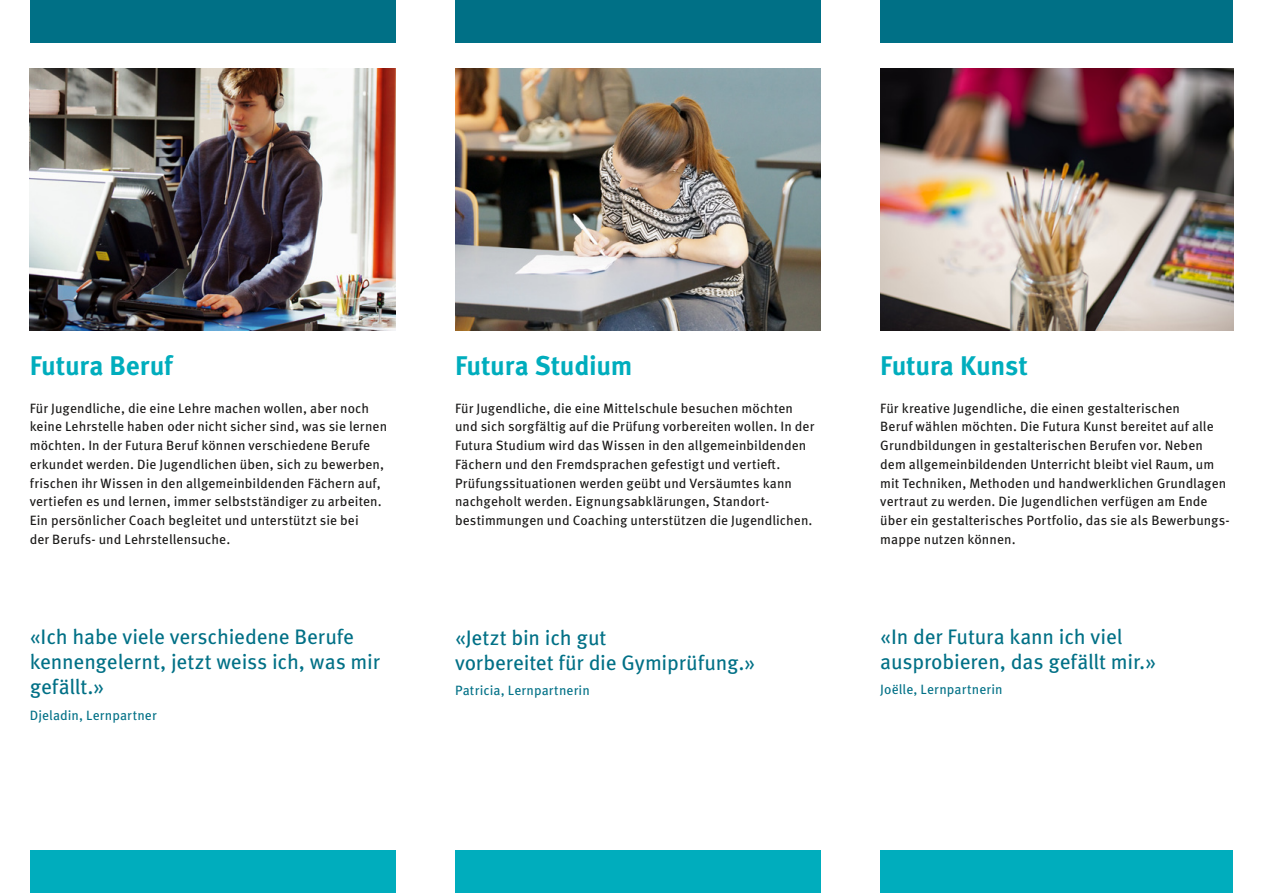
<style>
.page{position:relative;width:1263px;height:893px;background:#fff}
.page>*{position:absolute;margin:0;border:0;box-sizing:border-box;transform-origin:0 0}
.t1{font:700 27px "Meta Pro";letter-spacing:-.01em;color:#00adbd}
.t2{font:21px/25.2px "Meta Pro";letter-spacing:-.01em;color:#007086}
.t3{font:13.5px/18.8px "Meta Pro";letter-spacing:.005em;color:#181716}
.t4{font:13.5px "Meta Pro";letter-spacing:.01em;color:#007086}
</style>
<div class="page">
<img style="left:880px;top:68px;width:353px;height:263px">
<img style="left:455px;top:68px;width:366px;height:263px">
<img style="left:30px;top:68px;width:365px;height:263px">
<div style="left:30px;top:0;width:365px;height:43px;background:#007086"></div>
<div style="left:455px;top:0;width:366px;height:43px;background:#007086"></div>
<div style="left:880px;top:0;width:353px;height:43px;background:#007086"></div>
<div style="left:30px;top:850px;width:365px;height:43px;background:#00adbd"></div>
<div style="left:455px;top:850px;width:366px;height:43px;background:#00adbd"></div>
<div style="left:880px;top:850px;width:353px;height:43px;background:#00adbd"></div>
<h1 class="t1" style="left:30px;top:345px;width:145px">Futura Beruf</h1>
<p class="t3" style="left:30px;top:398px;width:359px">Für Jugendliche, die eine Lehre machen wollen, aber noch keine Lehrstelle haben oder nicht sicher sind, was sie lernen möchten. In der Futura Beruf können verschiedene Berufe erkundet werden. Die Jugendlichen üben, sich zu bewerben, frischen ihr Wissen in den allgemeinbildenden Fächern auf, vertiefen es und lernen, immer selbstständiger zu arbeiten.<br>Ein persönlicher Coach begleitet und unterstützt sie bei<br>der Berufs- und Lehrstellensuche.</p>
<h2 class="t2" style="left:30px;top:623px;width:352px">«Ich habe viele verschiedene Berufe kennengelernt, jetzt weiss ich, was mir gefällt.»</h2>
<p class="t4" style="left:30px;top:705px;width:128px">Djeladin, Lernpartner</p>
<h1 class="t1" style="left:455px;top:345px;width:179px">Futura Studium</h1>
<p class="t3" style="left:455px;top:398px;width:361px">Für Jugendliche, die eine Mittelschule besuchen möchten und sich sorgfältig auf die Prüfung vorbereiten wollen. In der Futura Studium wird das Wissen in den allgemeinbildenden Fächern und den Fremdsprachen gefestigt und vertieft.<br>Prüfungssituationen werden geübt und Versäumtes kann nachgeholt werden. Eignungsabklärungen, Standort&shy;bestimmungen und Coaching unterstützen die Jugendlichen.</p>
<h2 class="t2" style="left:455px;top:623px;width:302px">«Jetzt bin ich gut<br>vorbereitet für die Gymiprüfung.»</h2>
<p class="t4" style="left:455px;top:680px;width:136px">Patricia, Lernpartnerin</p>
<h1 class="t1" style="left:880px;top:345px;width:149px">Futura Kunst</h1>
<p class="t3" style="left:880px;top:398px;width:351px">Für kreative Jugendliche, die einen gestalterischen<br>Beruf wählen möchten. Die Futura Kunst bereitet auf alle Grundbildungen in gestalterischen Berufen vor. Neben dem allgemeinbildenden Unterricht bleibt viel Raum, um mit Techniken, Methoden und handwerklichen Grundlagen vertraut zu werden. Die Jugendlichen verfügen am Ende über ein gestalterisches Portfolio, das sie als Bewerbungs&shy;mappe nutzen können.</p>
<h2 class="t2" style="left:880px;top:623px;width:277px">«In der Futura kann ich viel ausprobieren, das gefällt mir.»</h2>
<p class="t4" style="left:880px;top:679px;width:124px">Joëlle, Lernpartnerin</p>
</div>
